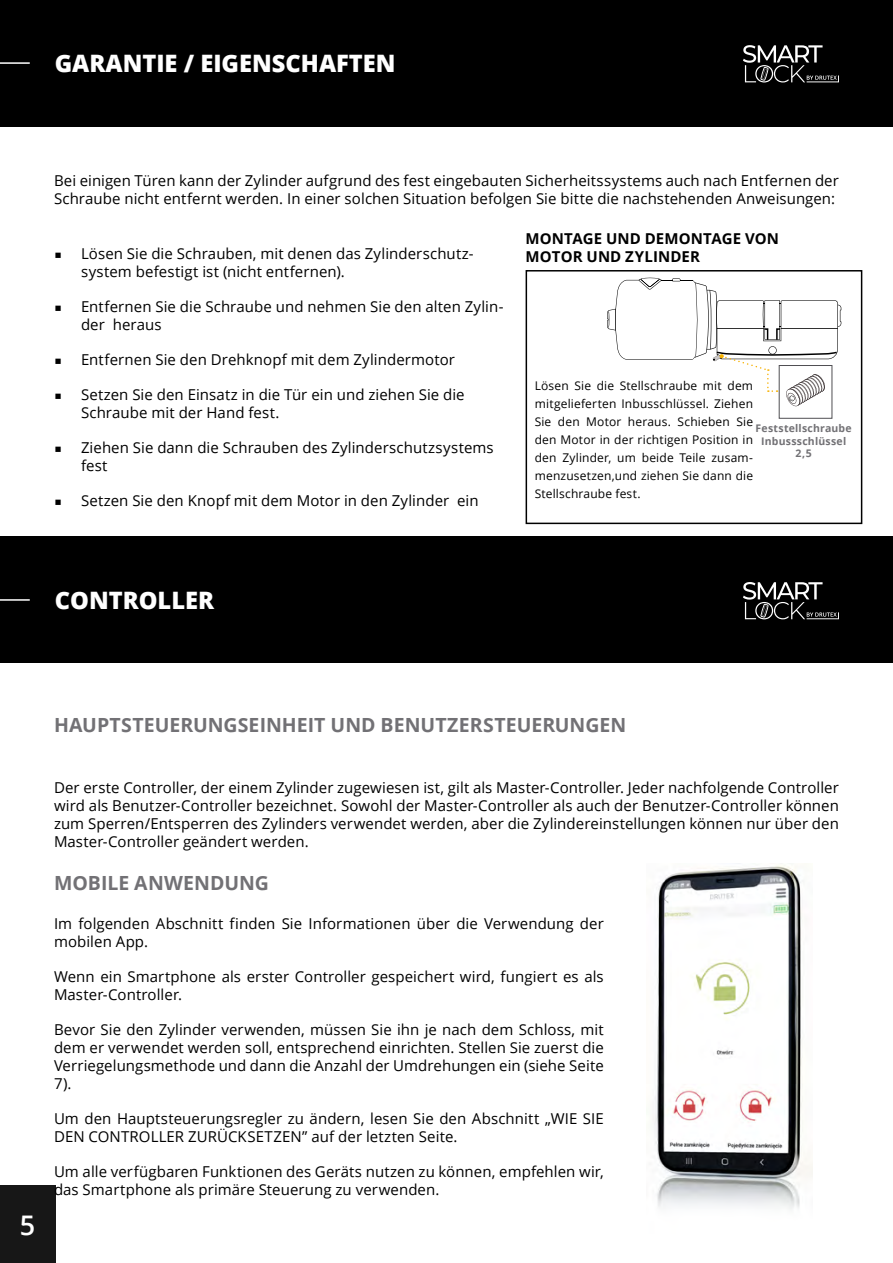
<style>
.page{position:relative;width:893px;height:1263px;background:#fff}
.page>*{position:absolute;margin:0;border:0;box-sizing:border-box;transform-origin:0 0}
.t1{font:600 27px "Open Sans";color:#fff}
.t2{font:800 24px "Open Sans";color:#fff}
.t3{font:700 19.5px "Open Sans";color:#727175}
.t4{font:15px/18px "Open Sans";letter-spacing:.005em;color:#000}
.t5{font:700 15px/18px "Open Sans";letter-spacing:.005em;color:#000}
.t6{font:12px/18px "Open Sans";letter-spacing:.015em;color:#000;text-align:justify}
.t7{font:700 10.5px/12.6px "Open Sans";letter-spacing:.02em;color:#727175;text-align:center}
.s1{font-family:"Montserrat";font-weight:300;font-size:13.5px}
</style>
<div class="page">
<div style="left:0;top:1185px;width:55px;height:78px;background:#171717"></div>
<img style="left:653px;top:865px;width:160px;height:344px">
<div style="left:0;top:0;width:893px;height:126px;background:#000"></div>
<div style="left:0;top:537px;width:893px;height:126px;background:#000"></div>
<hr style="left:0;top:62px;width:30px;height:2px;background:#fff">
<hr style="left:0;top:599px;width:30px;height:2px;background:#fff">
<svg style="left:743px;top:45px;width:96px;height:37px"></svg>
<svg style="left:743px;top:582px;width:96px;height:37px"></svg>
<div style="left:526px;top:270px;width:336px;height:254px;border:2px solid #000"></div>
<svg style="left:607px;top:278px;width:234px;height:128px"></svg>
<div style="left:779px;top:365px;width:53px;height:53px;border:1px solid #504f53"></div>
<h2 class="t2" style="left:55px;top:45px;width:342px">GARANTIE / EIGENSCHAFTEN</h2>
<p class="t4" style="left:54px;top:171px;width:786px">Bei einigen Türen kann der Zylinder aufgrund des fest eingebauten Sicherheitssystems auch nach Entfernen der<br>Schraube nicht entfernt werden. In einer solchen Situation befolgen Sie bitte die nachstehenden Anweisungen:</p>
<p class="t4" style="left:81px;top:244px;width:394px;text-indent:-27px"><span class="s1">■</span> Lösen Sie die Schrauben, mit denen das Zylinderschutz&shy;system befestigt ist (nicht entfernen).</p>
<p class="t4" style="left:81px;top:297px;width:424px;text-indent:-27px"><span class="s1">■</span> Entfernen Sie die Schraube und nehmen Sie den alten Zylin&shy;der heraus</p>
<p class="t4" style="left:54px;top:350px;width:402px"><span class="s1">■</span> Entfernen Sie den Drehknopf mit dem Zylindermotor</p>
<p class="t4" style="left:81px;top:385px;width:385px;text-indent:-27px"><span class="s1">■</span> Setzen Sie den Einsatz in die Tür ein und ziehen Sie die<br>Schraube mit der Hand fest.</p>
<p class="t4" style="left:81px;top:438px;width:414px;text-indent:-27px"><span class="s1">■</span> Ziehen Sie dann die Schrauben des Zylinderschutzsystems fest</p>
<p class="t4" style="left:54px;top:491px;width:426px"><span class="s1">■</span> Setzen Sie den Knopf mit dem Motor in den Zylinder ein</p>
<p class="t5" style="left:526px;top:229px;width:255px">MONTAGE UND DEMONTAGE VON<br>MOTOR UND ZYLINDER</p>
<p class="t6" style="left:535px;top:376px;width:220px">Lösen Sie die Stellschraube mit dem mitgelieferten Inbusschlüssel. Ziehen Sie den Motor heraus. Schieben Sie den Motor in der richtigen Position in den Zylinder, um beide Teile zusam&shy;menzusetzen,und ziehen Sie dann die Stellschraube fest.</p>
<p class="t7" style="left:756px;top:422px;width:98px">Feststellschraube<br>Inbussschlüssel<br>2,5</p>
<h2 class="t2" style="left:55px;top:582px;width:161px">CONTROLLER</h2>
<h1 class="t1" style="left:20px;top:1206px;width:17px">5</h1>
<h3 class="t3" style="left:54px;top:711px;width:574px">HAUPTSTEUERUNGSEINHEIT UND BENUTZERSTEUERUNGEN</h3>
<p class="t4" style="left:54px;top:778px;width:786px;text-align:justify">Der erste Controller, der einem Zylinder zugewiesen ist, gilt als Master-Controller. Jeder nachfolgende Controller wird als Benutzer-Controller bezeichnet. Sowohl der Master-Controller als auch der Benutzer-Controller können zum Sperren/Entsperren des Zylinders verwendet werden, aber die Zylindereinstellungen können nur über den Master-Controller geändert werden.</p>
<h3 class="t3" style="left:54px;top:869px;width:216px">MOBILE ANWENDUNG</h3>
<p class="t4" style="left:54px;top:914px;width:551px">Im folgenden Abschnitt finden Sie Informationen über die Verwendung der mobilen App.</p>
<p class="t4" style="left:54px;top:967px;width:551px">Wenn ein Smartphone als erster Controller gespeichert wird, fungiert es als<br>Master-Controller.</p>
<p class="t4" style="left:54px;top:1020px;width:551px;text-align:justify">Bevor Sie den Zylinder verwenden, müssen Sie ihn je nach dem Schloss, mit dem er verwendet werden soll, entsprechend einrichten. Stellen Sie zuerst die Verriegelungsmethode und dann die Anzahl der Umdrehungen ein (siehe Seite 7).</p>
<p class="t4" style="left:54px;top:1109px;width:551px">Um den Hauptsteuerungsregler zu ändern, lesen Sie den Abschnitt „WIE SIE<br>DEN CONTROLLER ZURÜCKSETZEN” auf der letzten Seite.</p>
<p class="t4" style="left:54px;top:1162px;width:551px">Um alle verfügbaren Funktionen des Geräts nutzen zu können, empfehlen wir, das Smartphone als primäre Steuerung zu verwenden.</p>
</div>
